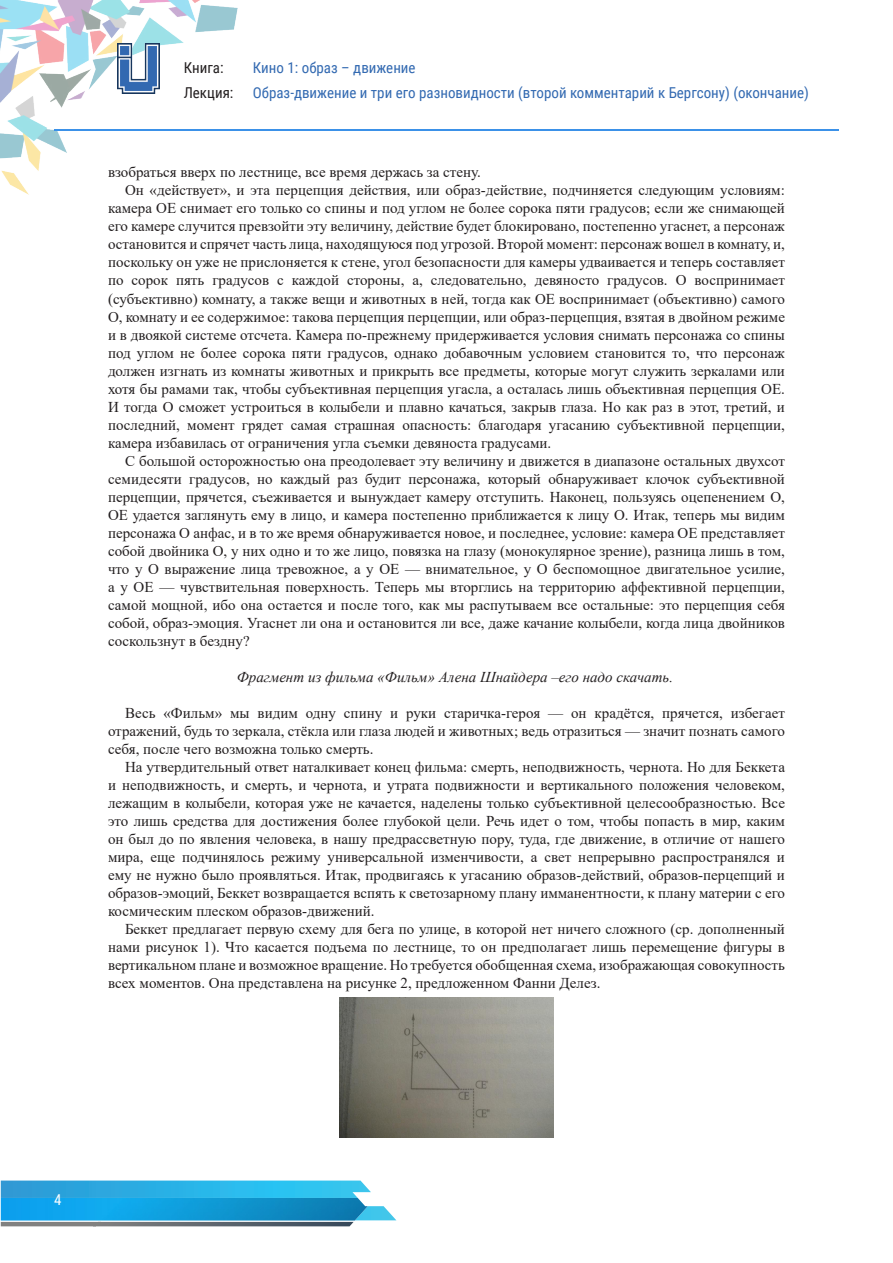
<style>
.page{position:relative;width:893px;height:1263px;background:#fff}
.page>*{position:absolute;margin:0;border:0;box-sizing:border-box;transform-origin:0 0}
.t1{font:15px/18px "Times New Roman";color:#231f20;text-align:justify}
.t2{font:15px/25.5px "Roboto Condensed";color:#3269b1}
.t3{font:italic 15px "Times New Roman";color:#231f20}
.t4{font:15px/25.5px "Roboto Condensed";color:#231f20}
.t5{font:15px "Roboto Condensed";color:#fff}
</style>
<div class="page">
<img style="left:0;top:0;width:238px;height:195px">
<hr style="left:54px;top:129px;width:785px;height:2px;background:#3b91e8">
<img style="left:118px;top:44px;width:41px;height:49px">
<svg style="left:1px;top:1180px;width:395px;height:46px;background:#5bb6d9"></svg>
<img style="left:1px;top:1198px;width:367px;height:22px">
<img style="left:339px;top:998px;width:215px;height:140px">
<p class="t4" style="left:184px;top:54px;width:51px">Книга:<br>Лекция:</p>
<p class="t2" style="left:253px;top:54px;width:558px">Кино 1: образ – движение<br>Образ-движение и три его разновидности (второй комментарий к Бергсону) (окончание)</p>
<p class="t1" style="left:108px;top:163px;width:374px">взобраться вверх по лестнице, все время держась за стену.</p>
<p class="t1" style="left:108px;top:181px;width:678px;text-indent:17px">Он «действует», и эта перцепция действия, или образ-действие, подчиняется следующим условиям: камера ОЕ снимает его только со спины и под углом не более сорока пяти градусов; если же снимающей его камере случится превзойти эту величину, действие будет блокировано, постепенно угаснет, а персонаж остановится и спрячет часть лица, находящуюся под угрозой. Второй момент: персонаж вошел в комнату, и, поскольку он уже не прислоняется к стене, угол безопасности для камеры удваивается и теперь составляет по сорок пять градусов с каждой стороны, а, следовательно, девяносто градусов. О воспринимает (субъективно) комнату, а также вещи и животных в ней, тогда как ОЕ воспринимает (объективно) самого О, комнату и ее содержимое: такова перцепция перцепции, или образ-перцепция, взятая в двойном режиме и в двоякой системе отсчета. Камера по-прежнему придерживается условия снимать персонажа со спины под углом не более сорока пяти градусов, однако добавочным условием становится то, что персонаж должен изгнать из комнаты животных и прикрыть все предметы, которые могут служить зеркалами или хотя бы рамами так, чтобы субъективная перцепция угасла, а осталась лишь объективная перцепция ОЕ.<br>И тогда О сможет устроиться в колыбели и плавно качаться, закрыв глаза. Но как раз в этот, третий, и последний, момент грядет самая страшная опасность: благодаря угасанию субъективной перцепции, камера избавилась от ограничения угла съемки девяноста градусами.</p>
<p class="t1" style="left:108px;top:451px;width:678px;text-indent:17px">С большой осторожностью она преодолевает эту величину и движется в диапазоне остальных двухсот семидесяти градусов, но каждый раз будит персонажа, который обнаруживает клочок субъективной перцепции, прячется, съеживается и вынуждает камеру отступить. Наконец, пользуясь оцепенением О, ОЕ удается заглянуть ему в лицо, и камера постепенно приближается к лицу О. Итак, теперь мы видим персонажа О анфас, и в то же время обнаруживается новое, и последнее, условие: камера ОЕ представляет собой двойника О, у них одно и то же лицо, повязка на глазу (монокулярное зрение), разница лишь в том, что у О выражение лица тревожное, а у ОЕ — внимательное, у О беспомощное двигательное усилие, а у ОЕ — чувствительная поверхность. Теперь мы вторглись на территорию аффективной перцепции, самой мощной, ибо она остается и после того, как мы распутываем все остальные: это перцепция себя собой, образ-эмоция. Угаснет ли она и остановится ли все, даже качание колыбели, когда лица двойников соскользнут в бездну?</p>
<p class="t3" style="left:237px;top:666px;width:438px">Фрагмент из фильма «Фильм» Алена Шнайдера –его надо скачать.</p>
<p class="t1" style="left:108px;top:703px;width:678px;text-indent:17px">Весь «Фильм» мы видим одну спину и руки старичка-героя — он крадётся, прячется, избегает отражений, будь то зеркала, стёкла или глаза людей и животных; ведь отразиться — значит познать самого себя, после чего возможна только смерть.</p>
<p class="t1" style="left:108px;top:757px;width:678px;text-indent:17px">На утвердительный ответ наталкивает конец фильма: смерть, неподвижность, чернота. Но для Беккета и неподвижность, и смерть, и чернота, и утрата подвижности и вертикального положения человеком, лежащим в колыбели, которая уже не качается, наделены только субъективной целесообразностью. Все это лишь средства для достижения более глубокой цели. Речь идет о том, чтобы попасть в мир, каким он был до по явления человека, в нашу предрассветную пору, туда, где движение, в отличие от нашего мира, еще подчинялось режиму универсальной изменчивости, а свет непрерывно распространялся и ему не нужно было проявляться. Итак, продвигаясь к угасанию образов-действий, образов-перцепций и образов-эмоций, Беккет возвращается вспять к светозарному плану имманентности, к плану материи с его космическим плеском образов-движений.</p>
<p class="t1" style="left:108px;top:919px;width:678px;text-indent:17px">Беккет предлагает первую схему для бега по улице, в которой нет ничего сложного (ср. дополненный нами рисунок 1). Что касается подъема по лестнице, то он предполагает лишь перемещение фигуры в вертикальном плане и возможное вращение. Но требуется обобщенная схема, изображающая совокупность всех моментов. Она представлена на рисунке 2, предложенном Фанни Делез.</p>
<p class="t5" style="left:54px;top:1189px;width:9px">4</p>
</div>
